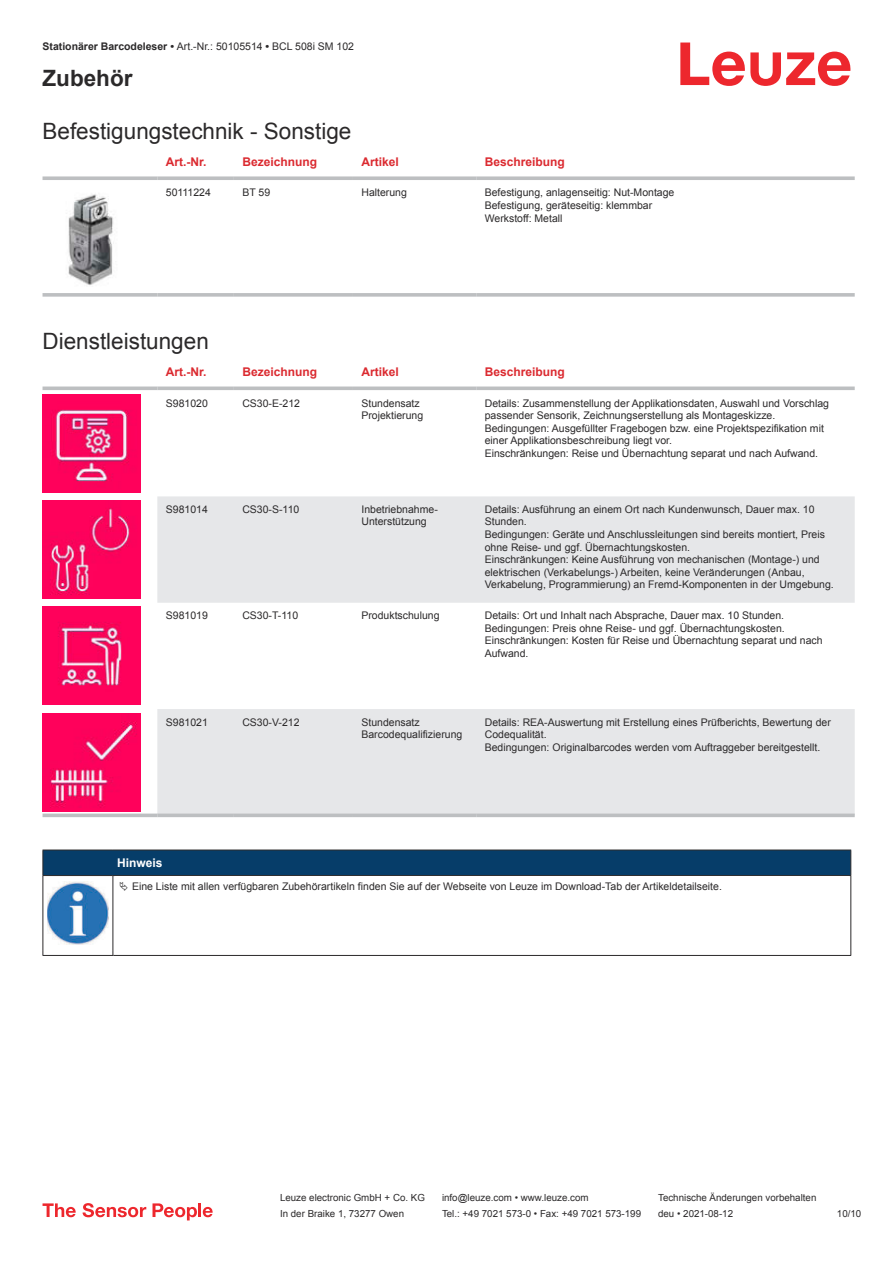
<style>
.page{position:relative;width:893px;height:1263px;background:#fff}
.page>*{position:absolute;margin:0;border:0;box-sizing:border-box;transform-origin:0 0}
.t1{font:22.5px "Arial";color:#2b292a}
.t2{font:700 22.5px "Arial";color:#2b292a}
.t3{font:700 12px "Arial";color:#db2a30}
.t4{font:700 12px "Arial";color:#fff}
.t5{font:10.5px/12.6px "Arial";color:#2b292a}
.t6{font:9.75px "Arial";color:#2b292a}
.s1{font-weight:700}
</style>
<div class="page">
<svg style="left:680px;top:43px;width:170px;height:43px"></svg>
<svg style="left:43px;top:176px;width:114px;height:4px"></svg>
<svg style="left:157px;top:176px;width:77px;height:4px"></svg>
<svg style="left:234px;top:176px;width:119px;height:4px"></svg>
<svg style="left:353px;top:176px;width:123px;height:4px"></svg>
<svg style="left:476px;top:176px;width:379px;height:4px;background:#c4c6c8"></svg>
<svg style="left:43px;top:293px;width:114px;height:4px"></svg>
<svg style="left:157px;top:293px;width:77px;height:4px"></svg>
<svg style="left:234px;top:293px;width:119px;height:4px"></svg>
<svg style="left:353px;top:293px;width:123px;height:4px"></svg>
<svg style="left:476px;top:293px;width:379px;height:4px;background:#c3c5c7"></svg>
<img style="left:68px;top:194px;width:45px;height:91px">
<svg style="left:43px;top:394px;width:811px;height:424px"></svg>
<svg style="left:157px;top:496px;width:698px;height:317px;fill:#e6e7e9"></svg>
<svg style="left:43px;top:386px;width:114px;height:4px"></svg>
<svg style="left:157px;top:386px;width:77px;height:4px"></svg>
<svg style="left:234px;top:386px;width:119px;height:4px"></svg>
<svg style="left:353px;top:386px;width:123px;height:4px"></svg>
<svg style="left:476px;top:386px;width:379px;height:4px;background:#c5c7c9"></svg>
<svg style="left:43px;top:813px;width:114px;height:4px"></svg>
<svg style="left:157px;top:813px;width:77px;height:4px"></svg>
<svg style="left:234px;top:813px;width:119px;height:4px"></svg>
<svg style="left:353px;top:813px;width:123px;height:4px"></svg>
<svg style="left:476px;top:813px;width:379px;height:4px;background:#c3c4c6"></svg>
<img style="left:43px;top:394px;width:97px;height:98px">
<img style="left:43px;top:501px;width:97px;height:97px">
<img style="left:43px;top:607px;width:97px;height:98px">
<img style="left:43px;top:713px;width:97px;height:98px">
<svg style="left:44px;top:876px;width:806px;height:79px"></svg>
<hr style="left:43px;top:875px;width:70px;height:1px;background:#2b292a">
<div style="left:43px;top:850px;width:808px;height:25px;background:#063d69"></div>
<hr style="left:113px;top:875px;width:738px;height:1px;background:#2b292a">
<hr style="left:43px;top:876px;width:1px;height:75px;background:#2b292a">
<hr style="left:113px;top:876px;width:1px;height:75px;background:#2b292a">
<hr style="left:850px;top:876px;width:1px;height:75px;background:#2b292a">
<hr style="left:43px;top:955px;width:70px;height:1px;background:#2b292a">
<hr style="left:113px;top:955px;width:738px;height:1px;background:#2b292a">
<img style="left:47px;top:882px;width:61px;height:63px">
<div style="left:115px;top:876px;width:734px;height:21px;background:#fff"></div>
<svg style="left:43px;top:1203px;width:33px;height:14px"></svg>
<svg style="left:83px;top:1203px;width:63px;height:14px"></svg>
<svg style="left:153px;top:1203px;width:44px;height:17px"></svg>
<hr style="left:198px;top:1203px;width:3px;height:14px;background:#ed272d">
<svg style="left:203px;top:1207px;width:10px;height:10px"></svg>
<p class="t5" style="left:43px;top:41px;width:313px"><span class="s1">Stationärer Barcodeleser •</span> Art.-Nr.: 50105514 <span class="s1">•</span> BCL 508i SM 102</p>
<h1 class="t2" style="left:43px;top:70px;width:92px">Zubehör</h1>
<h1 class="t1" style="left:43px;top:123px;width:310px">Befestigungstechnik - Sonstige</h1>
<p class="t3" style="left:166px;top:157px;width:42px">Art.-Nr.</p>
<p class="t3" style="left:242px;top:157px;width:76px">Bezeichnung</p>
<p class="t3" style="left:361px;top:157px;width:39px">Artikel</p>
<p class="t3" style="left:485px;top:157px;width:82px">Beschreibung</p>
<p class="t5" style="left:166px;top:187px;width:47px">50111224</p>
<p class="t5" style="left:242px;top:187px;width:29px">BT 59</p>
<p class="t5" style="left:361px;top:187px;width:47px">Halterung</p>
<p class="t5" style="left:485px;top:187px;width:191px">Befestigung, anlagenseitig: Nut-Montage<br>Befestigung, geräteseitig: klemmbar<br>Werkstoff: Metall</p>
<h1 class="t1" style="left:43px;top:333px;width:168px">Dienstleistungen</h1>
<p class="t3" style="left:166px;top:367px;width:42px">Art.-Nr.</p>
<p class="t3" style="left:242px;top:367px;width:76px">Bezeichnung</p>
<p class="t3" style="left:361px;top:367px;width:39px">Artikel</p>
<p class="t3" style="left:485px;top:367px;width:82px">Beschreibung</p>
<p class="t5" style="left:166px;top:397px;width:44px">S981020</p>
<p class="t5" style="left:242px;top:397px;width:59px">CS30-E-212</p>
<p class="t5" style="left:361px;top:397px;width:63px">Stundensatz<br>Projektierung</p>
<p class="t5" style="left:485px;top:397px;width:346px">Details: Zusammenstellung der Applikationsdaten, Auswahl und Vorschlag passender Sensorik, Zeichnungserstellung als Montageskizze.<br>Bedingungen: Ausgefüllter Fragebogen bzw. eine Projektspezifikation mit einer Applikationsbeschreibung liegt vor.<br>Einschränkungen: Reise und Übernachtung separat und nach Aufwand.</p>
<p class="t5" style="left:166px;top:504px;width:44px">S981014</p>
<p class="t5" style="left:242px;top:504px;width:58px">CS30-S-110</p>
<p class="t5" style="left:361px;top:504px;width:78px">Inbetriebnahme-<br>Unterstützung</p>
<p class="t5" style="left:485px;top:504px;width:350px">Details: Ausführung an einem Ort nach Kundenwunsch, Dauer max. 10<br>Stunden.<br>Bedingungen: Geräte und Anschlussleitungen sind bereits montiert, Preis ohne Reise- und ggf. Übernachtungskosten.<br>Einschränkungen: Keine Ausführung von mechanischen (Montage-) und elektrischen (Verkabelungs-) Arbeiten, keine Veränderungen (Anbau, Verkabelung, Programmierung) an Fremd-Komponenten in der Umgebung.</p>
<p class="t5" style="left:166px;top:610px;width:44px">S981019</p>
<p class="t5" style="left:242px;top:610px;width:57px">CS30-T-110</p>
<p class="t5" style="left:361px;top:610px;width:80px">Produktschulung</p>
<p class="t5" style="left:485px;top:610px;width:339px">Details: Ort und Inhalt nach Absprache, Dauer max. 10 Stunden.<br>Bedingungen: Preis ohne Reise- und ggf. Übernachtungskosten.<br>Einschränkungen: Kosten für Reise und Übernachtung separat und nach Aufwand.</p>
<p class="t5" style="left:166px;top:716px;width:44px">S981021</p>
<p class="t5" style="left:242px;top:716px;width:59px">CS30-V-212</p>
<p class="t5" style="left:361px;top:716px;width:102px">Stundensatz<br>Barcodequalifizierung</p>
<p class="t5" style="left:485px;top:716px;width:348px">Details: REA-Auswertung mit Erstellung eines Prüfberichts, Bewertung der<br>Codequalität.<br>Bedingungen: Originalbarcodes werden vom Auftraggeber bereitgestellt.</p>
<p class="t4" style="left:117px;top:858px;width:47px">Hinweis</p>
<p class="t5" style="left:132px;top:881px;width:591px">Eine Liste mit allen verfügbaren Zubehörartikeln finden Sie auf der Webseite von Leuze im Download-Tab der Artikeldetailseite.</p>
<p class="t6" style="left:280px;top:1194px;width:146px">Leuze electronic GmbH + Co. KG</p>
<p class="t6" style="left:442px;top:1194px;width:148px">info@leuze.com • www.leuze.com</p>
<p class="t6" style="left:658px;top:1194px;width:160px">Technische Änderungen vorbehalten</p>
<p class="t6" style="left:280px;top:1210px;width:126px">In der Braike 1, 73277 Owen</p>
<p class="t6" style="left:442px;top:1210px;width:201px">Tel.: +49 7021 573-0 • Fax: +49 7021 573-199</p>
<p class="t6" style="left:658px;top:1210px;width:76px">deu • 2021-08-12</p>
<p class="t6" style="left:837px;top:1210px;width:26px">10 /10</p>
</div>
